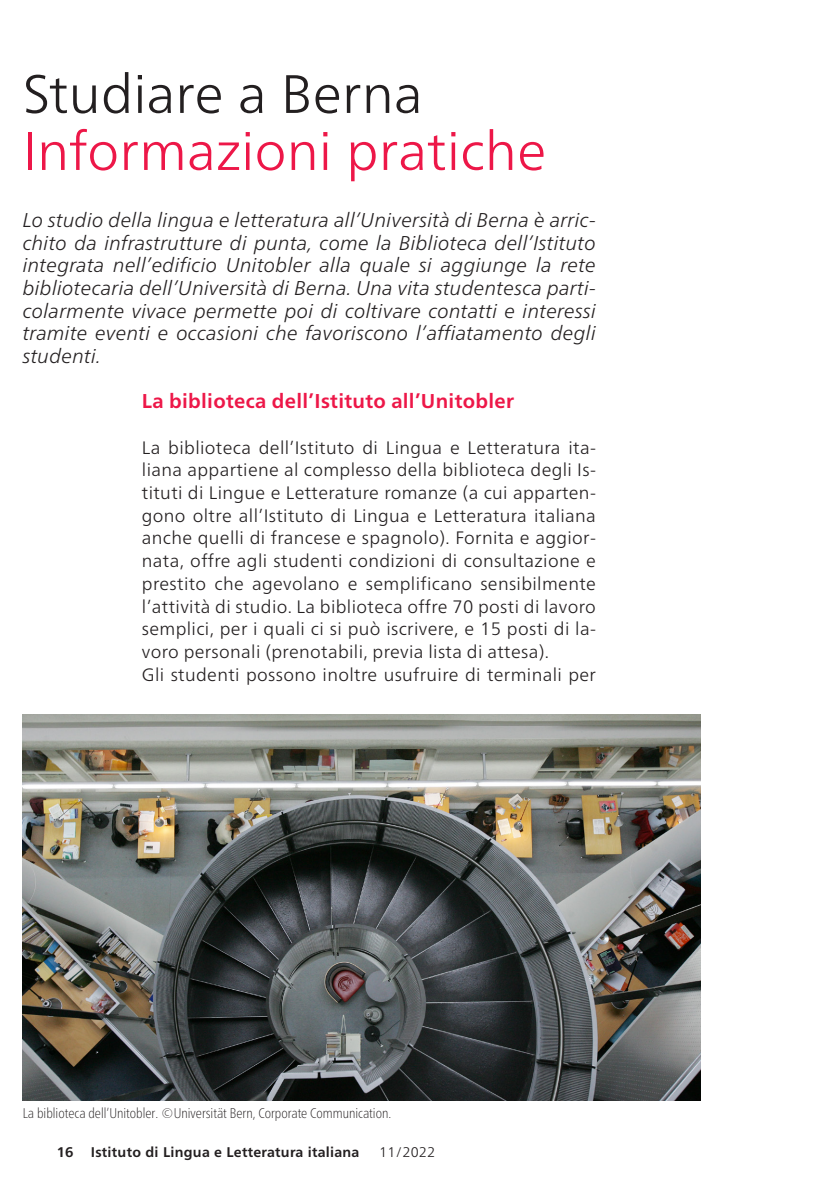
<style>
.page{position:relative;width:840px;height:1191px;background:#fff}
.page>*{position:absolute;margin:0;border:0;box-sizing:border-box;transform-origin:0 0}
.Headline{font:300 54px "Frutiger Neue LT Pro";color:#ed1748}
.Headline-2{font:300 54px "Frutiger Neue LT Pro";color:#231f20}
._4__Vorspann_10pt{font:italic 300 20px/22.6px "Frutiger Neue LT Pro";letter-spacing:.01em;color:#231f20;text-align:justify}
._2__Untertitel{font:700 20px "Frutiger Neue LT Pro";letter-spacing:.015em;color:#ed1748}
._5__Grundtext_9pt{font:300 18px/22.6px "Frutiger Neue LT Pro";letter-spacing:.02em;color:#231f20;text-align:justify}
.t1{font:100 condensed 14px "Frutiger Neue LT";color:#231f20}
.t2{font:700 14px "Frutiger Neue LT Pro";letter-spacing:.02em;color:#231f20}
.t3{font:300 14px "Frutiger Neue LT Pro";letter-spacing:.02em;color:#231f20}
</style>
<div class="page">
<img style="left:23px;top:714px;width:677px;height:386px">
<p class="Headline-2" style="left:23px;top:61px;width:401px">Studiare a Berna</p>
<p class="Headline" style="left:23px;top:118px;width:525px">Informazioni pratiche</p>
<p class="_4__Vorspann_10pt" style="left:23px;top:208px;width:574px">Lo studio della lingua e letteratura all’Università di Berna è arric&shy;chito da infrastrutture di punta, come la Biblioteca dell’Istituto integrata nell’edificio Unitobler alla quale si aggiunge la rete bibliotecaria dell’Università di Berna. Una vita studentesca parti&shy;colarmente vivace permette poi di coltivare contatti e interessi tramite eventi e occasioni che favoriscono l’affiatamento degli studenti.</p>
<p class="_2__Untertitel" style="left:142px;top:389px;width:373px">La biblioteca dell’Istituto all’Unitobler</p>
<p class="_5__Grundtext_9pt" style="left:142px;top:436px;width:455px">La biblioteca dell’Istituto di Lingua e Letteratura ita&shy;liana appartiene al complesso della biblioteca degli Is&shy;tituti di Lingue e Letterature romanze (a cui apparten&shy;gono oltre all’Istituto di Lingua e Letteratura italiana anche quelli di francese e spagnolo). Fornita e aggior&shy;nata, offre agli studenti condizioni di consultazione e prestito che agevolano e semplificano sensibilmente l’attività di studio. La biblioteca offre 70 posti di lavoro semplici, per i quali ci si può iscrivere, e 15 posti di la&shy;voro personali (prenotabili, previa lista di attesa).</p>
<p class="_5__Grundtext_9pt" style="left:142px;top:663px;width:455px">Gli studenti possono inoltre usufruire di terminali per</p>
<p class="t1" style="left:23px;top:1104px;width:370px">La biblioteca dell’Unitobler. ©Universität Bern, Corporate Communication.</p>
<p class="t2" style="left:57px;top:1143px;width:304px">16 Istituto di Lingua e Letteratura italiana</p>
<p class="t3" style="left:379px;top:1143px;width:58px">11/2022</p>
</div>
